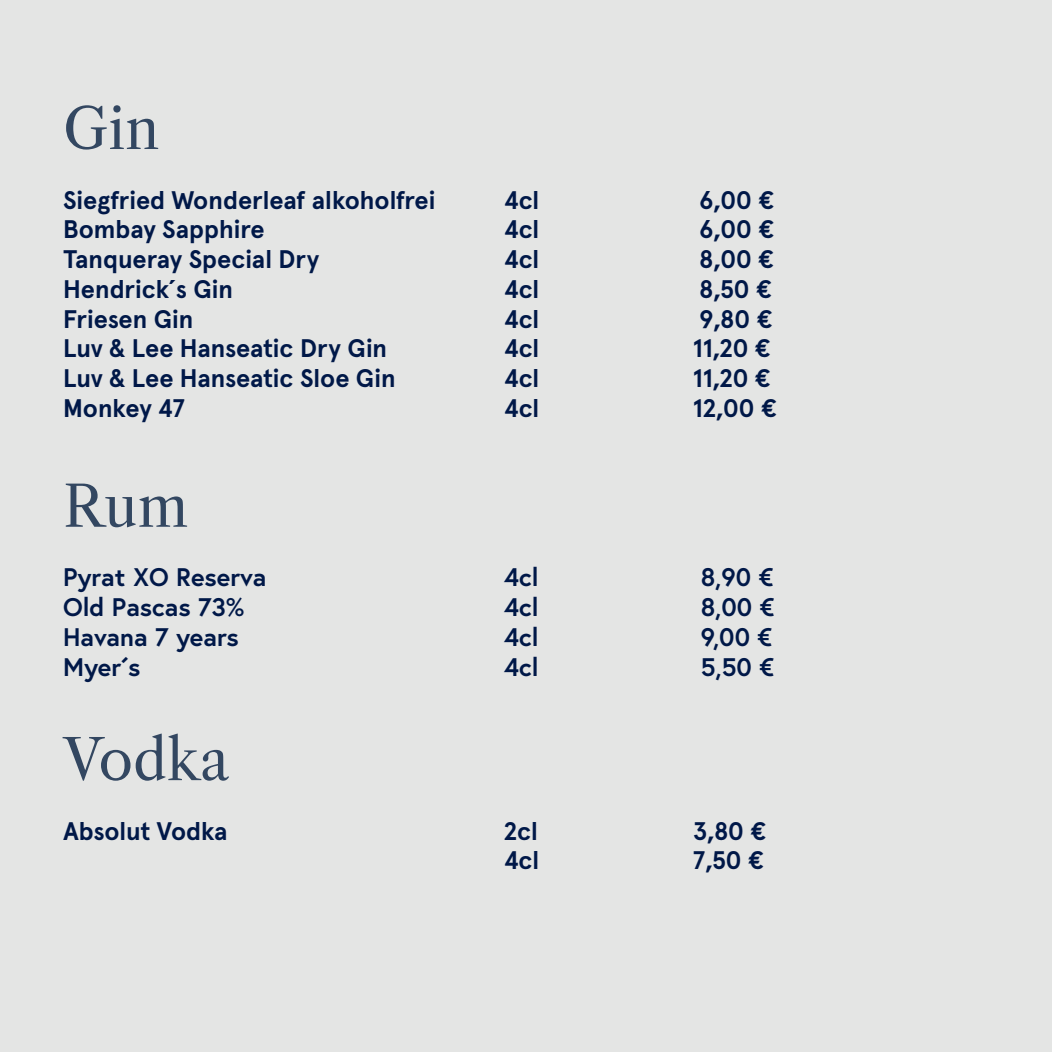
<style>
.page{position:relative;width:1052px;height:1052px;background:#e4e5e4}
.page>*{position:absolute;margin:0;border:0;box-sizing:border-box;transform-origin:0 0}
.t1{font:56px "Libre Caslon Text";color:#334761}
.t2{font:700 25.38px "Apercu Pro";color:#001848}
.t3{font:700 25.38px "Europa";color:#001848}
</style>
<div class="page">
<h1 class="t1" style="left:63px;top:95px;width:98px">Gin</h1>
<p class="t2" style="left:63px;top:180px;width:374px">Siegfried Wonderleaf alkoholfrei</p>
<p class="t2" style="left:504px;top:180px;width:37px">4cl</p>
<p class="t2" style="left:699px;top:180px;width:77px">6,00 €</p>
<p class="t2" style="left:63px;top:210px;width:203px">Bombay Sapphire</p>
<p class="t2" style="left:504px;top:210px;width:37px">4cl</p>
<p class="t2" style="left:699px;top:210px;width:77px">6,00 €</p>
<p class="t2" style="left:63px;top:239px;width:258px">Tanqueray Special Dry</p>
<p class="t2" style="left:504px;top:239px;width:37px">4cl</p>
<p class="t2" style="left:699px;top:239px;width:76px">8,00 €</p>
<p class="t2" style="left:63px;top:269px;width:172px">Hendrick´s Gin</p>
<p class="t2" style="left:504px;top:269px;width:37px">4cl</p>
<p class="t2" style="left:699px;top:269px;width:74px">8,50 €</p>
<p class="t2" style="left:63px;top:299px;width:132px">Friesen Gin</p>
<p class="t2" style="left:504px;top:299px;width:37px">4cl</p>
<p class="t2" style="left:699px;top:299px;width:75px">9,80 €</p>
<p class="t2" style="left:63px;top:329px;width:326px">Luv &amp; Lee Hanseatic Dry Gin</p>
<p class="t2" style="left:504px;top:329px;width:37px">4cl</p>
<p class="t2" style="left:693px;top:329px;width:79px">11,20 €</p>
<p class="t2" style="left:63px;top:358px;width:334px">Luv &amp; Lee Hanseatic Sloe Gin</p>
<p class="t2" style="left:504px;top:358px;width:37px">4cl</p>
<p class="t2" style="left:693px;top:358px;width:79px">11,20 €</p>
<p class="t2" style="left:63px;top:388px;width:124px">Monkey 47</p>
<p class="t2" style="left:504px;top:388px;width:37px">4cl</p>
<p class="t2" style="left:693px;top:388px;width:85px">12,00 €</p>
<h1 class="t1" style="left:63px;top:472px;width:127px">Rum</h1>
<p class="t3" style="left:63px;top:560px;width:205px">Pyrat XO Reserva</p>
<p class="t3" style="left:504px;top:560px;width:36px">4cl</p>
<p class="t3" style="left:700px;top:560px;width:74px">8,90 €</p>
<p class="t3" style="left:63px;top:590px;width:183px">Old Pascas 73%</p>
<p class="t3" style="left:504px;top:590px;width:36px">4cl</p>
<p class="t3" style="left:700px;top:590px;width:75px">8,00 €</p>
<p class="t3" style="left:63px;top:619px;width:177px">Havana 7 years</p>
<p class="t3" style="left:504px;top:619px;width:36px">4cl</p>
<p class="t3" style="left:700px;top:619px;width:73px">9,00 €</p>
<p class="t3" style="left:63px;top:649px;width:79px">Myer´s</p>
<p class="t3" style="left:504px;top:649px;width:36px">4cl</p>
<p class="t3" style="left:700px;top:649px;width:75px">5,50 €</p>
<h1 class="t1" style="left:63px;top:726px;width:168px">Vodka</h1>
<p class="t2" style="left:63px;top:811px;width:166px">Absolut Vodka</p>
<p class="t2" style="left:504px;top:811px;width:35px">2cl</p>
<p class="t2" style="left:693px;top:811px;width:75px">3,80 €</p>
<p class="t2" style="left:504px;top:840px;width:37px">4cl</p>
<p class="t2" style="left:693px;top:840px;width:73px">7,50 €</p>
</div>
